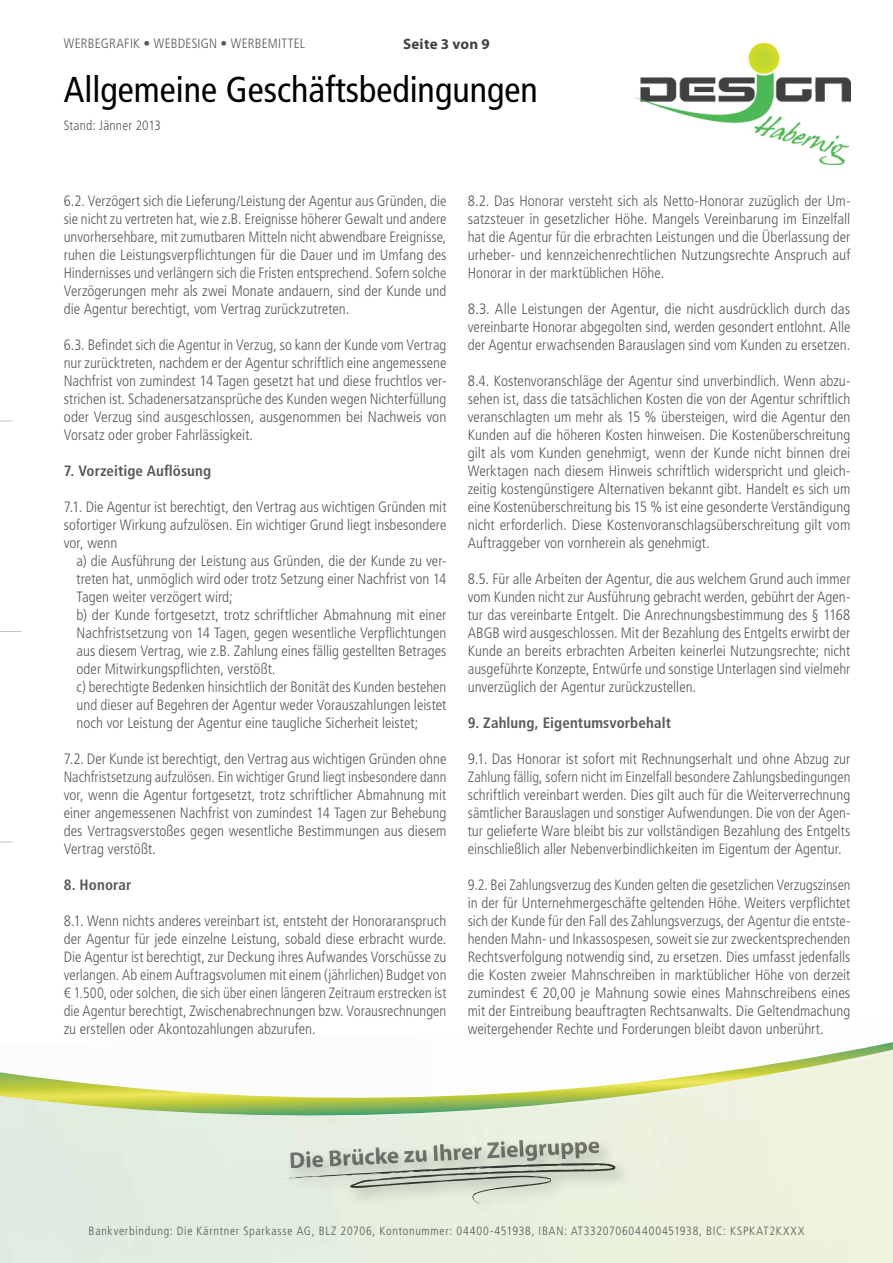
<style>
.page{position:relative;width:893px;height:1263px;background:#fff}
.page>*{position:absolute;margin:0;border:0;box-sizing:border-box;transform-origin:0 0}
.t1{font:condensed 36px "Frutiger LT Std";color:#000}
.t2{font:300 condensed 15px/18px "Frutiger LT Std";color:#58595b;text-align:justify}
.t3{font:300 condensed 15px/18px "Frutiger LT Std";color:#58595b;text-align:justify;scale:.95 1}
.t4{font:300 condensed 15px/18px "Frutiger LT Std";color:#58595b;text-align:justify;scale:1.04 1}
.t5{font:700 condensed 15px "Frutiger LT Std";letter-spacing:.01em;color:#58595b}
.t6{font:700 15px "Myriad Pro";letter-spacing:.015em;color:#414042}
.t7{font:300 condensed 13.5px "Frutiger LT Std";letter-spacing:.015em;color:#58595b}
.t8{font:300 condensed 12px "Frutiger LT Std";letter-spacing:.06em;color:#58595b}
</style>
<div class="page">
<img style="left:634px;top:43px;width:216px;height:122px">
<img style="left:0;top:1042px;width:893px;height:92px">
<svg style="left:0;top:421px;width:13px;height:1px"></svg>
<svg style="left:0;top:842px;width:13px;height:1px"></svg>
<svg style="left:0;top:631px;width:21px;height:1px"></svg>
<div style="left:280px;top:1136px;width:352px;height:84px;background:#e7efde"></div>
<svg style="left:277px;top:1140px;width:339px;height:65px"></svg>
<p class="t7" style="left:64px;top:36px;width:243px">WERBEGRAFIK • WEBDESIGN • WERBEMITTEL</p>
<p class="t6" style="left:403px;top:36px;width:88px">Seite 3 von 9</p>
<h1 class="t1" style="left:64px;top:69px;width:475px">Allgemeine Geschäftsbedingungen</h1>
<p class="t7" style="left:64px;top:117px;width:99px">Stand: Jänner 2013</p>
<p class="t2" style="left:64px;top:192px;width:384px">6.2. Verzögert sich die Lieferung/Leistung der Agentur aus Gründen, die sie nicht zu vertreten hat, wie z.B. Ereignisse höherer Gewalt und andere unvorhersehbare, mit zumutbaren Mitteln nicht abwendbare Ereignisse, ruhen die Leistungsverpflichtungen für die Dauer und im Umfang des Hindernisses und verlängern sich die Fristen entsprechend. Sofern solche Verzögerungen mehr als zwei Monate andauern, sind der Kunde und die Agentur berechtigt, vom Vertrag zurückzutreten.</p>
<p class="t2" style="left:64px;top:336px;width:384px">6.3. Befindet sich die Agentur in Verzug, so kann der Kunde vom Vertrag nur zurücktreten, nachdem er der Agentur schriftlich eine angemessene Nachfrist von zumindest 14 Tagen gesetzt hat und diese fruchtlos ver&shy;strichen ist. Schadenersatzansprüche des Kunden wegen Nichterfüllung oder Verzug sind ausgeschlossen, ausgenommen bei Nachweis von Vorsatz oder grober Fahrlässigkeit.</p>
<p class="t5" style="left:64px;top:462px;width:149px">7. Vorzeitige Auflösung</p>
<p class="t2" style="left:64px;top:498px;width:384px">7.1. Die Agentur ist berechtigt, den Vertrag aus wichtigen Gründen mit sofortiger Wirkung aufzulösen. Ein wichtiger Grund liegt insbesondere vor, wenn</p>
<p class="t2" style="left:77px;top:552px;width:371px;text-align:left">a) die Ausführung der Leistung aus Gründen, die der Kunde zu ver&shy;treten hat, unmöglich wird oder trotz Setzung einer Nachfrist von 14<br>Tagen weiter verzögert wird;<br>b) der Kunde fortgesetzt, trotz schriftlicher Abmahnung mit einer Nachfristsetzung von 14 Tagen, gegen wesentliche Verpflichtungen aus diesem Vertrag, wie z.B. Zahlung eines fällig gestellten Betrages oder Mitwirkungspflichten, verstößt.<br>c) berechtigte Bedenken hinsichtlich der Bonität des Kunden bestehen und dieser auf Begehren der Agentur weder Vorauszahlungen leistet noch vor Leistung der Agentur eine taugliche Sicherheit leistet;</p>
<p class="t2" style="left:64px;top:750px;width:384px">7.2. Der Kunde ist berechtigt, den Vertrag aus wichtigen Gründen ohne Nachfristsetzung aufzulösen. Ein wichtiger Grund liegt insbesondere dann vor, wenn die Agentur fortgesetzt, trotz schriftlicher Abmahnung mit einer angemessenen Nachfrist von zumindest 14 Tagen zur Behebung des Vertragsverstoßes gegen wesentliche Bestimmungen aus diesem Vertrag verstößt.</p>
<p class="t5" style="left:64px;top:876px;width:69px">8. Honorar</p>
<p class="t2" style="left:64px;top:912px;width:384px">8.1. Wenn nichts anderes vereinbart ist, entsteht der Honoraranspruch der Agentur für jede einzelne Leistung, sobald diese erbracht wurde.<br>Die Agentur ist berechtigt, zur Deckung ihres Aufwandes Vorschüsse zu verlangen. Ab einem Auftragsvolumen mit einem (jährlichen) Budget von € 1.500, oder solchen, die sich über einen längeren Zeitraum erstrecken ist die Agentur berechtigt, Zwischenabrechnungen bzw. Vorausrechnungen zu erstellen oder Akontozahlungen abzurufen.</p>
<p class="t2" style="left:468px;top:192px;width:384px">8.2. Das Honorar versteht sich als Netto-Honorar zuzüglich der Um&shy;satzsteuer in gesetzlicher Höhe. Mangels Vereinbarung im Einzelfall hat die Agentur für die erbrachten Leistungen und die Überlassung der urheber- und kennzeichenrechtlichen Nutzungsrechte Anspruch auf Honorar in der marktüblichen Höhe.</p>
<p class="t4" style="left:468px;top:300px;width:369px">8.3. Alle Leistungen der Agentur, die nicht ausdrücklich durch das vereinbarte Honorar abgegolten sind, werden gesondert entlohnt. Alle der Agentur erwachsenden Barauslagen sind vom Kunden zu ersetzen.</p>
<p class="t2" style="left:468px;top:372px;width:384px">8.4. Kostenvoranschläge der Agentur sind unverbindlich. Wenn abzu&shy;sehen ist, dass die tatsächlichen Kosten die von der Agentur schriftlich veranschlagten um mehr als 15 % übersteigen, wird die Agentur den Kunden auf die höheren Kosten hinweisen. Die Kostenüberschreitung gilt als vom Kunden genehmigt, wenn der Kunde nicht binnen drei Werktagen nach diesem Hinweis schriftlich widerspricht und gleich&shy;zeitig kostengünstigere Alternativen bekannt gibt. Handelt es sich um eine Kostenüberschreitung bis 15 % ist eine gesonderte Verständigung nicht erforderlich. Diese Kostenvoranschlagsüberschreitung gilt vom Auftraggeber von vornherein als genehmigt.</p>
<p class="t2" style="left:468px;top:570px;width:384px">8.5. Für alle Arbeiten der Agentur, die aus welchem Grund auch immer vom Kunden nicht zur Ausführung gebracht werden, gebührt der Agen&shy;tur das vereinbarte Entgelt. Die Anrechnungsbestimmung des § 1168<br>ABGB wird ausgeschlossen. Mit der Bezahlung des Entgelts erwirbt der Kunde an bereits erbrachten Arbeiten keinerlei Nutzungsrechte; nicht ausgeführte Konzepte, Entwürfe und sonstige Unterlagen sind vielmehr unverzüglich der Agentur zurückzustellen.</p>
<p class="t5" style="left:468px;top:714px;width:205px">9. Zahlung, Eigentumsvorbehalt</p>
<p class="t2" style="left:468px;top:750px;width:384px">9.1. Das Honorar ist sofort mit Rechnungserhalt und ohne Abzug zur Zahlung fällig, sofern nicht im Einzelfall besondere Zahlungsbedingungen schriftlich vereinbart werden. Dies gilt auch für die Weiterverrechnung sämtlicher Barauslagen und sonstiger Aufwendungen. Die von der Agen&shy;tur gelieferte Ware bleibt bis zur vollständigen Bezahlung des Entgelts einschließlich aller Nebenverbindlichkeiten im Eigentum der Agentur.</p>
<p class="t3" style="left:468px;top:876px;width:404px">9.2. Bei Zahlungsverzug des Kunden gelten die gesetzlichen Verzugszinsen in der für Unternehmergeschäfte geltenden Höhe. Weiters verpflichtet sich der Kunde für den Fall des Zahlungsverzugs, der Agentur die entste&shy;henden Mahn- und Inkassospesen, soweit sie zur zweckentsprechenden Rechtsverfolgung notwendig sind, zu ersetzen. Dies umfasst jedenfalls die Kosten zweier Mahnschreiben in marktüblicher Höhe von derzeit zumindest € 20,00 je Mahnung sowie eines Mahnschreibens eines mit der Eintreibung beauftragten Rechtsanwalts. Die Geltendmachung weitergehender Rechte und Forderungen bleibt davon unberührt.</p>
<p class="t8" style="left:89px;top:1224px;width:717px">Bankverbindung: Die Kärntner Sparkasse AG, BLZ 20706, Kontonummer: 04400-451938, IBAN: AT332070604400451938, BIC: KSPKAT2KXXX</p>
</div>
